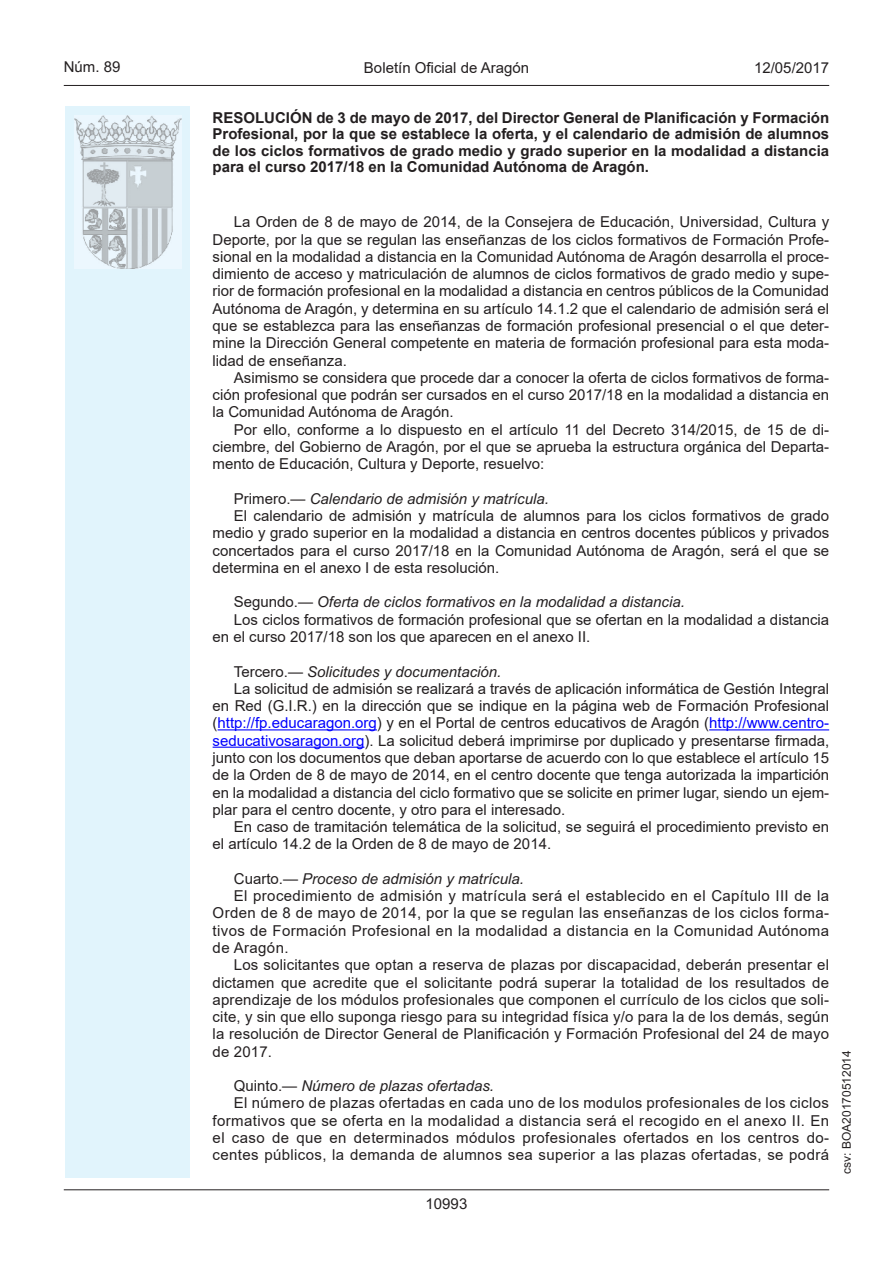
<style>
.page{position:relative;width:893px;height:1263px;background:#fff}
.page>*{position:absolute;margin:0;border:0;box-sizing:border-box;transform-origin:0 0}
.inicio_de_parrafo{font:15px/17.2px "Arial";color:#231f20;text-align:justify}
.Titulo_text{font:15px/16.5px "Arial Bold MT2";color:#231f20;text-align:justify}
.inicio_de_parrafo-2{font:italic 15px "Arial";color:#231f20}
.estilo_head-c{font:15px "Arial";color:#231f20}
.estilo_head-d{font:15px "Arial MT2";color:#231f20}
.estilo_head-i{font:15px "Arial MT2";color:#231f20}
.numero_pagina{font:15px "Arial MT2";color:#231f20}
.estilo_head-i-2{font:12px "Arial MT2";color:#231f20}
.s1{font-family:"Arial";font-weight:700}
.s2{font-style:normal}
.s3{color:#00f}
</style>
<div class="page">
<div style="left:65px;top:106px;width:125px;height:1072px;background:#e1f4fc"></div>
<img style="left:75px;top:115px;width:106px;height:153px">
<hr style="left:64px;top:85px;width:765px;height:1px;background:#231f20">
<hr style="left:64px;top:1189px;width:765px;height:1px;background:#231f20">
<hr style="left:218px;top:729px;width:159px;height:1px;background:#00f">
<hr style="left:709px;top:729px;width:120px;height:1px;background:#00f">
<hr style="left:213px;top:747px;width:151px;height:1px;background:#00f">
<p class="estilo_head-i" style="left:64px;top:57px;width:58px">Núm. 89</p>
<p class="estilo_head-c" style="left:364px;top:57px;width:167px">Boletín Oficial de Aragón</p>
<p class="estilo_head-d" style="left:754px;top:57px;width:77px">12/05/2017</p>
<p class="Titulo_text" style="left:213px;top:110px;width:618px">RESOLUCIÓN de 3 de mayo de 2017, del Director General de Planificación y Formación Profesional, por la que se establece la oferta, y el calendario de admisión de alumnos <span class="s1">de los ciclos formativos de grado medio y grado superior en la modalidad a distancia </span>para el curso 2017/18 en la Comunidad Autónoma de Aragón.</p>
<p class="inicio_de_parrafo" style="left:213px;top:213px;width:618px;text-indent:21px">La Orden de 8 de mayo de 2014, de la Consejera de Educación, Universidad, Cultura y Deporte, por la que se regulan las enseñanzas de los ciclos formativos de Formación Profe&shy;sional en la modalidad a distancia en la Comunidad Autónoma de Aragón desarrolla el proce&shy;dimiento de acceso y matriculación de alumnos de ciclos formativos de grado medio y supe&shy;rior de formación profesional en la modalidad a distancia en centros públicos de la Comunidad Autónoma de Aragón, y determina en su artículo 14.1.2 que el calendario de admisión será el que se establezca para las enseñanzas de formación profesional presencial o el que deter&shy;mine la Dirección General competente en materia de formación profesional para esta moda&shy;lidad de enseñanza.</p>
<p class="inicio_de_parrafo" style="left:213px;top:369px;width:618px;text-indent:21px">Asimismo se considera que procede dar a conocer la oferta de ciclos formativos de forma&shy;ción profesional que podrán ser cursados en el curso 2017/18 en la modalidad a distancia en la Comunidad Autónoma de Aragón.</p>
<p class="inicio_de_parrafo" style="left:213px;top:421px;width:618px;text-indent:21px">Por ello, conforme a lo dispuesto en el artículo 11 del Decreto 314/2015, de 15 de di&shy;ciembre, del Gobierno de Aragón, por el que se aprueba la estructura orgánica del Departa&shy;mento de Educación, Cultura y Deporte, resuelvo:</p>
<p class="inicio_de_parrafo-2" style="left:234px;top:489px;width:317px"><span class="s2">Primero.—</span> Calendario de admisión y matrícula.</p>
<p class="inicio_de_parrafo" style="left:213px;top:507px;width:618px;text-indent:21px">El calendario de admisión y matrícula de alumnos para los ciclos formativos de grado medio y grado superior en la modalidad a distancia en centros docentes públicos y privados concertados para el curso 2017/18 en la Comunidad Autónoma de Aragón, será el que se determina en el anexo I de esta resolución.</p>
<p class="inicio_de_parrafo-2" style="left:234px;top:592px;width:453px"><span class="s2">Segundo.—</span> Oferta de ciclos formativos en la modalidad a distancia.</p>
<p class="inicio_de_parrafo" style="left:213px;top:611px;width:618px;text-indent:21px">Los ciclos formativos de formación profesional que se ofertan en la modalidad a distancia en el curso 2017/18 son los que aparecen en el anexo II.</p>
<p class="inicio_de_parrafo-2" style="left:234px;top:661px;width:269px"><span class="s2">Tercero.—</span> Solicitudes y documentación.</p>
<p class="inicio_de_parrafo" style="left:213px;top:680px;width:618px;text-indent:21px">La solicitud de admisión se realizará a través de aplicación informática de Gestión Integral en Red (G.I.R.) en la dirección que se indique en la página web de Formación Profesional (<span class="s3">http://fp.educaragon.org</span>) y en el Portal de centros educativos de Aragón (<span class="s3">http://www.centro&shy;seducativosaragon.org</span>). La solicitud deberá imprimirse por duplicado y presentarse firmada, junto con los documentos que deban aportarse de acuerdo con lo que establece el artículo 15 de la Orden de 8 de mayo de 2014, en el centro docente que tenga autorizada la impartición en la modalidad a distancia del ciclo formativo que se solicite en primer lugar, siendo un ejem&shy;plar para el centro docente, y otro para el interesado.</p>
<p class="inicio_de_parrafo" style="left:213px;top:818px;width:618px;text-indent:21px">En caso de tramitación telemática de la solicitud, se seguirá el procedimiento previsto en el artículo 14.2 de la Orden de 8 de mayo de 2014.</p>
<p class="inicio_de_parrafo-2" style="left:234px;top:869px;width:292px"><span class="s2">Cuarto.—</span> Proceso de admisión y matrícula.</p>
<p class="inicio_de_parrafo" style="left:213px;top:887px;width:618px;text-indent:21px">El procedimiento de admisión y matrícula será el establecido en el Capítulo III de la Orden de 8 de mayo de 2014, por la que se regulan las enseñanzas de los ciclos forma&shy;tivos de Formación Profesional en la modalidad a distancia en la Comunidad Autónoma de Aragón.</p>
<p class="inicio_de_parrafo" style="left:213px;top:956px;width:618px;text-indent:21px">Los solicitantes que optan a reserva de plazas por discapacidad, deberán presentar el dictamen que acredite que el solicitante podrá superar la totalidad de los resultados de aprendizaje de los módulos profesionales que componen el currículo de los ciclos que soli&shy;cite, y sin que ello suponga riesgo para su integridad física y/o para la de los demás, según la resolución de Director General de Planificación y Formación Profesional del 24 de mayo de 2017.</p>
<p class="inicio_de_parrafo-2" style="left:234px;top:1076px;width:262px"><span class="s2">Quinto.—</span> Número de plazas ofertadas.</p>
<p class="inicio_de_parrafo" style="left:213px;top:1094px;width:618px;text-indent:21px">El número de plazas ofertadas en cada uno de los modulos profesionales de los ciclos formativos que se oferta en la modalidad a distancia será el recogido en el anexo II. En el caso de que en determinados módulos profesionales ofertados en los centros do&shy;centes públicos, la demanda de alumnos sea superior a las plazas ofertadas, se podrá</p>
<p class="numero_pagina" style="left:426px;top:1193px;width:43px">10993</p>
<p class="estilo_head-i-2" style="left:838px;top:1174px;width:125px;rotate:-90deg">csv: BOA20170512014</p>
</div>
